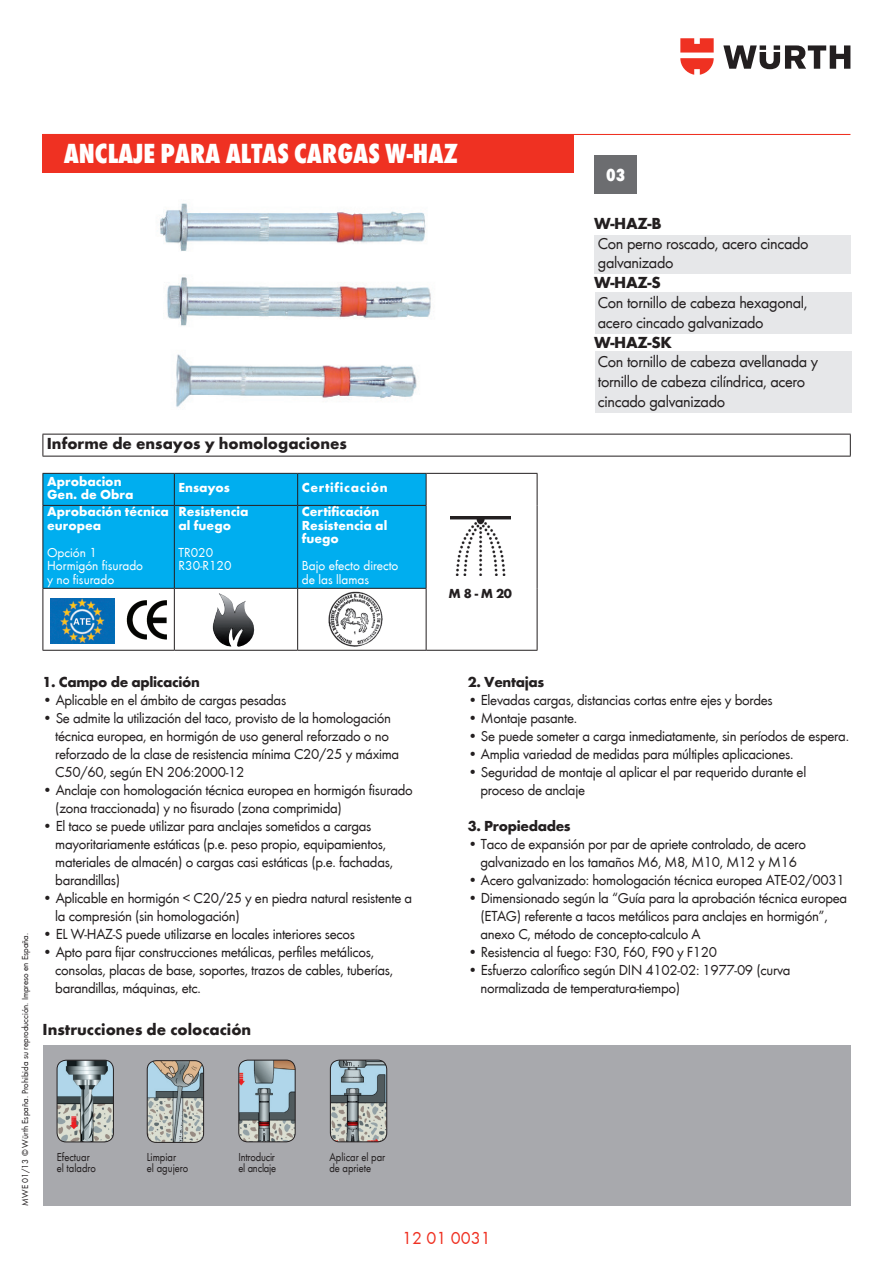
<style>
.page{position:relative;width:893px;height:1263px;background:#fff}
.page>*{position:absolute;margin:0;border:0;box-sizing:border-box;transform-origin:0 0}
.t1{font:800 condensed 28.5px "Wuerth";color:#fff}
.t2{font:18px "Wuerth";color:#ef3122}
.t3{font:800 condensed 18px "Wuerth";color:#fff}
.t4{font:16.5px/19.8px "Wuerth";letter-spacing:-.02em;color:#231f20}
.t5{font:700 16.5px "Wuerth";color:#231f20}
.t6{font:15px/18px "Wuerth";letter-spacing:-.02em;color:#231f20}
.t7{font:700 15px "Wuerth";letter-spacing:-.02em;color:#231f20}
.t8{font:700 13.5px/13.5px "Wuerth";color:#fff}
.t9{font:13.5px/13.5px "Wuerth";color:#fff}
.t10{font:700 13.5px "Wuerth";letter-spacing:.05em;color:#fff}
.t11{font:700 13.5px "Wuerth";color:#231f20}
.t12{font:12px/10.9px "Wuerth";color:#231f20;scale:.9 1}
.t13{font:12px/10.9px "Wuerth";letter-spacing:-.02em;color:#231f20;scale:.9 1}
.t14{font:9px "Wuerth";color:#231f20}
</style>
<div class="page">
<div style="left:595px;top:351px;width:257px;height:62px;background:#e6e7e9"></div>
<div style="left:594px;top:235px;width:256px;height:39px;background:#e6e7e9"></div>
<hr style="left:43px;top:134px;width:807px;height:1px;background:#ef3122">
<div style="left:43px;top:134px;width:531px;height:38px;background:#ef3122"></div>
<div style="left:595px;top:155px;width:42px;height:38px;background:#6c6d70"></div>
<svg style="left:723px;top:45px;width:127px;height:24px"></svg>
<svg style="left:680px;top:38px;width:34px;height:37px"></svg>
<div style="left:43px;top:1045px;width:807px;height:160px;background:#a8a9ad"></div>
<hr style="left:43px;top:434px;width:808px;height:1px;background:#231f20">
<svg style="left:43px;top:434px;width:1px;height:22px"></svg>
<svg style="left:850px;top:434px;width:1px;height:22px"></svg>
<hr style="left:43px;top:456px;width:808px;height:1px;background:#231f20">
<div style="left:595px;top:292px;width:257px;height:41px;background:#e6e7e9"></div>
<img style="left:57px;top:1060px;width:56px;height:82px">
<div style="left:57px;top:1060px;width:57px;height:82px;border:1px solid #231f20;border-radius:9px"></div>
<img style="left:147px;top:1061px;width:57px;height:81px">
<div style="left:147px;top:1060px;width:57px;height:83px;border:1px solid #231f20;border-radius:9px"></div>
<img style="left:239px;top:1060px;width:56px;height:82px">
<div style="left:238px;top:1060px;width:57px;height:82px;border:1px solid #231f20;border-radius:9px"></div>
<img style="left:330px;top:1060px;width:57px;height:82px">
<div style="left:330px;top:1060px;width:57px;height:82px;border:1px solid #231f20;border-radius:9px"></div>
<div style="left:44px;top:474px;width:382px;height:114px;background:#00aeef"></div>
<hr style="left:43px;top:473px;width:131px;height:1px;background:#231f20">
<hr style="left:43px;top:474px;width:1px;height:31px;background:#231f20">
<hr style="left:174px;top:473px;width:124px;height:1px;background:#231f20">
<hr style="left:174px;top:474px;width:1px;height:31px;background:#231f20">
<hr style="left:298px;top:473px;width:128px;height:1px;background:#231f20">
<hr style="left:297px;top:474px;width:1px;height:31px;background:#231f20">
<hr style="left:426px;top:473px;width:111px;height:1px;background:#231f20">
<hr style="left:426px;top:474px;width:1px;height:31px;background:#231f20">
<hr style="left:537px;top:474px;width:1px;height:31px;background:#231f20">
<hr style="left:43px;top:505px;width:131px;height:1px;background:#231f20">
<hr style="left:43px;top:506px;width:1px;height:82px;background:#231f20">
<hr style="left:174px;top:505px;width:124px;height:1px;background:#231f20">
<hr style="left:174px;top:506px;width:1px;height:82px;background:#231f20">
<hr style="left:298px;top:505px;width:128px;height:1px;background:#231f20">
<hr style="left:297px;top:506px;width:1px;height:82px;background:#231f20">
<hr style="left:426px;top:506px;width:1px;height:82px;background:#231f20">
<hr style="left:537px;top:505px;width:1px;height:83px;background:#231f20">
<hr style="left:43px;top:588px;width:131px;height:1px;background:#231f20">
<hr style="left:43px;top:589px;width:1px;height:61px;background:#231f20">
<hr style="left:174px;top:588px;width:124px;height:1px;background:#231f20">
<hr style="left:174px;top:589px;width:1px;height:61px;background:#231f20">
<hr style="left:298px;top:588px;width:128px;height:1px;background:#231f20">
<hr style="left:297px;top:589px;width:1px;height:61px;background:#231f20">
<hr style="left:426px;top:589px;width:1px;height:61px;background:#231f20">
<hr style="left:537px;top:588px;width:1px;height:62px;background:#231f20">
<hr style="left:43px;top:650px;width:131px;height:1px;background:#231f20">
<hr style="left:174px;top:650px;width:124px;height:1px;background:#231f20">
<hr style="left:298px;top:650px;width:128px;height:1px;background:#231f20">
<hr style="left:426px;top:650px;width:111px;height:1px;background:#231f20">
<img style="left:51px;top:599px;width:63px;height:44px">
<img style="left:127px;top:600px;width:40px;height:40px">
<img style="left:212px;top:593px;width:43px;height:54px">
<img style="left:328px;top:592px;width:55px;height:55px">
<img style="left:160px;top:203px;width:271px;height:204px">
<img style="left:450px;top:517px;width:60px;height:58px">
<h1 class="t1" style="left:64px;top:133px;width:396px">ANCLAJE PARA ALTAS CARGAS W-HAZ</h1>
<p class="t5" style="left:47px;top:431px;width:302px">Informe de ensayos y homologaciones</p>
<p class="t8" style="left:47px;top:473px;width:88px">Aprobacion<br>Gen. de Obra</p>
<p class="t8" style="left:179px;top:480px;width:53px">Ensayos</p>
<p class="t10" style="left:302px;top:478px;width:87px">Certificación</p>
<p class="t8" style="left:47px;top:504px;width:123px">Aprobación técnica europea</p>
<p class="t9" style="left:47px;top:545px;width:98px">Opción 1<br>Hormigón fisurado y no fisurado</p>
<p class="t8" style="left:302px;top:504px;width:87px">Certificación<br>Resistencia al fuego</p>
<p class="t9" style="left:302px;top:558px;width:98px">Bajo efecto directo de las llamas</p>
<p class="t8" style="left:179px;top:504px;width:72px">Resistencia al fuego</p>
<p class="t9" style="left:179px;top:545px;width:54px">TR020<br>R30-R120</p>
<p class="t11" style="left:449px;top:583px;width:65px">M 8 - M 20</p>
<p class="t3" style="left:606px;top:163px;width:21px">03</p>
<p class="t5" style="left:594px;top:211px;width:69px">W-HAZ-B</p>
<p class="t4" style="left:598px;top:232px;width:212px">Con perno roscado, acero cincado galvanizado</p>
<p class="t5" style="left:594px;top:270px;width:68px">W-HAZ-S</p>
<p class="t4" style="left:598px;top:292px;width:211px">Con tornillo de cabeza hexagonal, acero cincado galvanizado</p>
<p class="t5" style="left:594px;top:330px;width:80px">W-HAZ-SK</p>
<p class="t4" style="left:598px;top:351px;width:222px">Con tornillo de cabeza avellanada y tornillo de cabeza cilíndrica, acero cincado galvanizado</p>
<p class="t14" style="left:19px;top:1205px;width:274px;rotate:-90deg">MWE 01/13 © Würth España. Prohibida su reproducción. Impreso en España.</p>
<p class="t7" style="left:43px;top:671px;width:159px">1. Campo de aplicación</p>
<p class="t6" style="left:43px;top:690px;width:245px">• Aplicable en el ámbito de cargas pesadas</p>
<p class="t6" style="left:55px;top:708px;width:345px;text-indent:-13px">• Se admite la utilización del taco, provisto de la homologación técnica europea, en hormigón de uso general reforzado o no reforzado de la clase de resistencia mínima C20/25 y máxima C50/60, según EN 206:2000-12</p>
<p class="t6" style="left:55px;top:780px;width:359px;text-indent:-13px">• Anclaje con homologación técnica europea en hormigón fisurado (zona traccionada) y no fisurado (zona comprimida)</p>
<p class="t6" style="left:55px;top:816px;width:339px;text-indent:-13px">• El taco se puede utilizar para anclajes sometidos a cargas mayoritariamente estáticas (p.e. peso propio, equipamientos, materiales de almacén) o cargas casi estáticas (p.e. fachadas, barandillas)</p>
<p class="t6" style="left:55px;top:888px;width:358px;text-indent:-13px">• Aplicable en hormigón &lt; C20/25 y en piedra natural resistente a la compresión (sin homologación)</p>
<p class="t6" style="left:43px;top:924px;width:314px">• EL W-HAZ-S puede utilizarse en locales interiores secos</p>
<p class="t6" style="left:55px;top:942px;width:339px;text-indent:-13px">• Apto para fijar construcciones metálicas, perfiles metálicos, consolas, placas de base, soportes, trazos de cables, tuberías, barandillas, máquinas, etc.</p>
<p class="t5" style="left:43px;top:1018px;width:210px">Instrucciones de colocación</p>
<p class="t12" style="left:57px;top:1151px;width:45px">Efectuar el taladro</p>
<p class="t12" style="left:147px;top:1151px;width:48px">Limpiar<br>el agujero</p>
<p class="t13" style="left:238px;top:1151px;width:43px">Introducir el anclaje</p>
<p class="t12" style="left:329px;top:1151px;width:64px">Aplicar el par de apriete</p>
<p class="t7" style="left:468px;top:671px;width:78px">2. Ventajas</p>
<p class="t6" style="left:468px;top:690px;width:307px">• Elevadas cargas, distancias cortas entre ejes y bordes</p>
<p class="t6" style="left:468px;top:708px;width:111px">• Montaje pasante.</p>
<p class="t6" style="left:468px;top:726px;width:383px">• Se puede someter a carga inmediatamente, sin períodos de espera.</p>
<p class="t6" style="left:468px;top:744px;width:327px">• Amplia variedad de medidas para múltiples aplicaciones.</p>
<p class="t6" style="left:480px;top:762px;width:327px;text-indent:-13px">• Seguridad de montaje al aplicar el par requerido durante el proceso de anclaje</p>
<p class="t7" style="left:468px;top:815px;width:104px">3. Propiedades</p>
<p class="t6" style="left:468px;top:834px;width:340px;text-align:center">• Taco de expansión por par de apriete controlado, de acero galvanizado en los tamaños M6, M8, M10, M12 y M16</p>
<p class="t6" style="left:468px;top:870px;width:379px">• Acero galvanizado: homologación técnica europea ATE-02/0031</p>
<p class="t6" style="left:480px;top:888px;width:368px;text-indent:-13px">• Dimensionado según la “Guía para la aprobación técnica europea (ETAG) referente a tacos metálicos para anclajes en hormigón”, anexo C, método de concepto-calculo A</p>
<p class="t6" style="left:468px;top:942px;width:251px">• Resistencia al fuego: F30, F60, F90 y F120</p>
<p class="t6" style="left:480px;top:960px;width:312px;text-indent:-13px">• Esfuerzo calorífico según DIN 4102-02: 1977-09 (curva normalizada de temperatura-tiempo)</p>
<p class="t2" style="left:402px;top:1225px;width:90px">12 01 0031</p>
</div>
